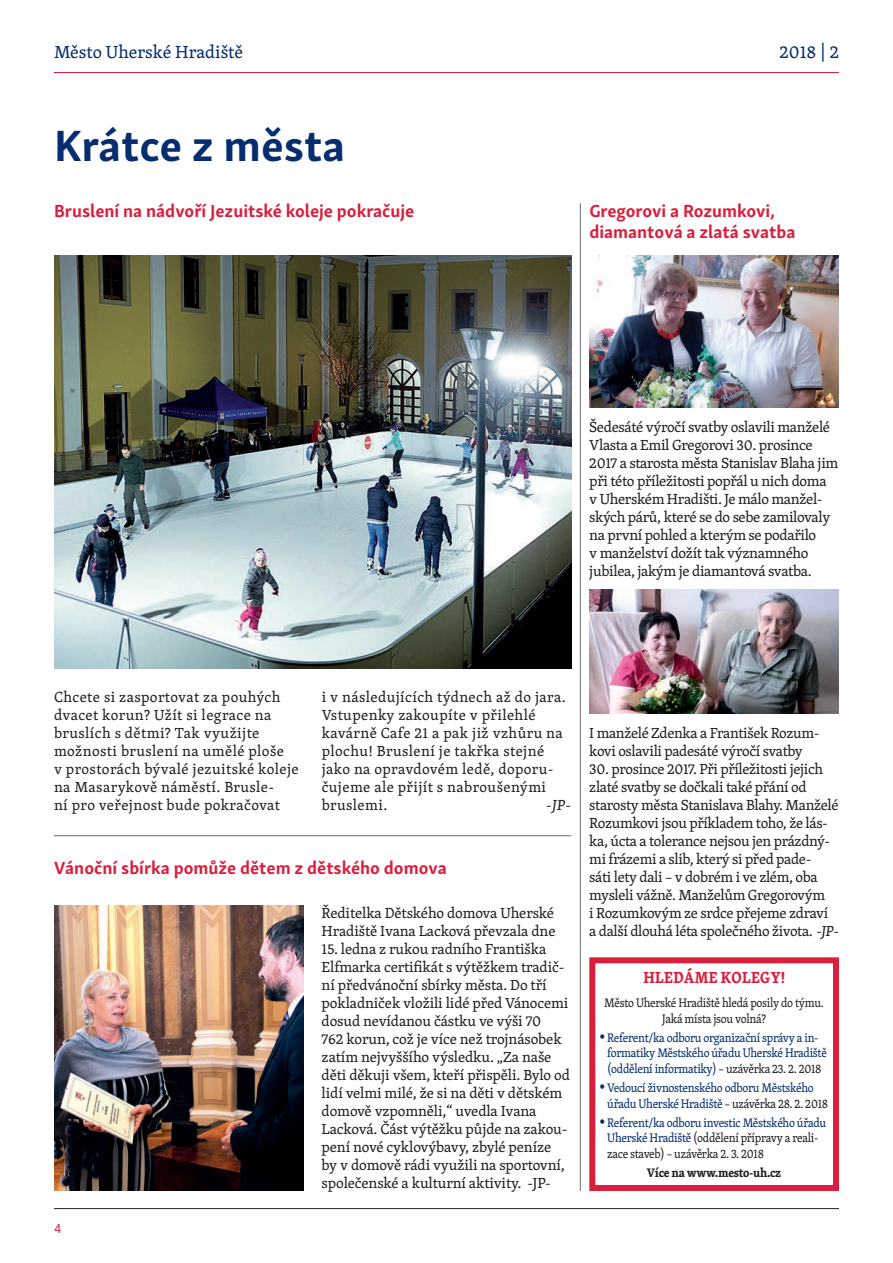
<style>
.page{position:relative;width:893px;height:1263px;background:#fff}
.page>*{position:absolute;margin:0;border:0;box-sizing:border-box;transform-origin:0 0}
.Nadpis{font:700 45px "Skolar Sans Latn";color:#052d6f}
.Podnadpis_červený{font:700 18px "Skolar Sans Latn";color:#da1f3d}
.Název_strany{font:18px "Skolar Latin";color:#052d6f}
.Zakladni_text{font:700 16.5px "Skolar Latin";letter-spacing:.035em;color:#da1f3d;scale:.89 1}
.Zakladni_text-2{font:15px/18px "Skolar Latin";letter-spacing:-.01em;color:#231f20}
.Zakladni_text-3{font:15px/18px "Skolar Latin";letter-spacing:.025em;color:#231f20}
.Zakladni_text-4{font:italic 15px "Skolar Latin";color:#231f20}
.t1{font:13.5px "Skolar Sans Latn";color:#da1f3d}
.Zakladni_text-5{font:12.75px/15.3px "Skolar Latin";letter-spacing:-.025em;color:#052d6f;scale:.91 1}
.Zakladni_text-6{font:12.75px/15.3px "Skolar Latin";letter-spacing:-.025em;color:#231f20;text-align:center;scale:.91 1}
.Zakladni_text-7{font:700 12.75px "Skolar Latin";letter-spacing:-.025em;color:#231f20;scale:.91 1}
.s1{font-style:italic}
.s2{font-family:"Frutiger CE";font-weight:700}
.s3{color:#231f20}
</style>
<div class="page">
<hr style="left:54px;top:72px;width:785px;height:1px;background:#da1f3d">
<hr style="left:54px;top:1208px;width:785px;height:1px;background:#231f20">
<div style="left:589px;top:957px;width:250px;height:234px;border:6px solid #da1f3d"></div>
<img style="left:589px;top:255px;width:250px;height:152px">
<img style="left:589px;top:589px;width:250px;height:125px">
<img style="left:54px;top:255px;width:517px;height:414px">
<img style="left:54px;top:905px;width:250px;height:286px">
<hr style="left:580px;top:203px;width:1px;height:988px;background:#6c6d70">
<hr style="left:54px;top:835px;width:517px;height:1px;background:#6c6d70">
<p class="Název_strany" style="left:54px;top:38px;width:191px">Město Uherské Hradiště</p>
<p class="Název_strany" style="left:779px;top:38px;width:61px">2018 | 2</p>
<p class="Nadpis" style="left:54px;top:109px;width:293px">Krátce z města</p>
<p class="Podnadpis_červený" style="left:54px;top:196px;width:362px">Bruslení na nádvoří Jezuitské koleje pokračuje</p>
<p class="Podnadpis_červený" style="left:589px;top:196px;width:187px">Gregorovi a Rozumkovi,</p>
<p class="Podnadpis_červený" style="left:589px;top:217px;width:208px">diamantová a zlatá svatba</p>
<p class="Zakladni_text-2" style="left:589px;top:418px;width:251px">Šedesáté výročí svatby oslavili manželé Vlasta a Emil Gregorovi 30. prosince 2017 a starosta města Stanislav Blaha jim při této příležitosti popřál u nich doma v Uherském Hradišti. Je málo manžel&shy;ských párů, které se do sebe zamilovaly na první pohled a kterým se podařilo<br>v manželství dožít tak významného jubilea, jakým je diamantová svatba.</p>
<p class="Zakladni_text-3" style="left:54px;top:688px;width:246px">Chcete si zasportovat za pouhých dvacet korun? Užít si legrace na bruslích s dětmi? Tak využijte možnosti bruslení na umělé ploše<br>v prostorách bývalé jezuitské koleje na Masarykově náměstí. Brusle-<br>ní pro veřejnost bude pokračovat</p>
<p class="Zakladni_text-3" style="left:322px;top:688px;width:246px">i v následujících týdnech až do jara.<br>Vstupenky zakoupíte v přilehlé kavárně Cafe 21 a pak již vzhůru na plochu! Bruslení je takřka stejné jako na opravdovém ledě, doporu&shy;čujeme ale přijít s nabroušenými bruslemi.</p>
<p class="Zakladni_text-4" style="left:546px;top:794px;width:27px">-JP-</p>
<p class="Podnadpis_červený" style="left:54px;top:853px;width:394px">Vánoční sbírka pomůže dětem z dětského domova</p>
<p class="t1" style="left:54px;top:1218px;width:9px">4</p>
<p class="Zakladni_text-2" style="left:322px;top:904px;width:235px">Ředitelka Dětského domova Uherské<br>Hradiště Ivana Lacková převzala dne</p>
<p class="Zakladni_text-2" style="left:322px;top:940px;width:250px">15. ledna z rukou radního Františka Elfmarka certifikát s výtěžkem tradič&shy;ní předvánoční sbírky města. Do tří pokladniček vložili lidé před Vánocemi dosud nevídanou částku ve výši 70<br>762 korun, což je více než trojnásobek zatím nejvyššího výsledku. „Za naše děti děkuji všem, kteří přispěli. Bylo od lidí velmi milé, že si na děti v dětském domově vzpomněli,“ uvedla Ivana Lacková. Část výtěžku půjde na zakou&shy;pení nové cyklovýbavy, zbylé peníze by v domově rádi využili na sportovní, společenské a kulturní aktivity. -JP-</p>
<p class="Zakladni_text-2" style="left:589px;top:724px;width:232px">I manželé Zdenka a František Rozum&shy;kovi oslavili padesáté výročí svatby</p>
<p class="Zakladni_text-2" style="left:589px;top:760px;width:251px">30. prosince 2017. Při příležitosti jejich zlaté svatby se dočkali také přání od starosty města Stanislava Blahy. Manželé Rozumkovi jsou příkladem toho, že lás&shy;ka, úcta a tolerance nejsou jen prázdný&shy;mi frázemi a slib, který si před pade-<br>sáti lety dali – v dobrém i ve zlém, oba mysleli vážně. Manželům Gregorovým<br>i Rozumkovým ze srdce přejeme zdraví a další dlouhá léta společného života. <span class="s1">-JP-</span></p>
<p class="Zakladni_text" style="left:643px;top:964px;width:161px">HLEDÁME KOLEGY!</p>
<p class="Zakladni_text-6" style="left:604px;top:995px;width:243px">Město Uherské Hradiště hledá posily do týmu.<br>Jaká místa jsou volná?</p>
<p class="Zakladni_text-5" style="left:607px;top:1030px;width:243px;text-indent:-8px"><span class="s2">•</span> Referent/ka odboru organizační správy a in&shy;formatiky Městského úřadu Uherské Hradiště (oddělení informatiky) <span class="s3">– uzávěrka 23. 2. 2018</span></p>
<p class="Zakladni_text-5" style="left:607px;top:1080px;width:244px;text-indent:-8px"><span class="s2">•</span> Vedoucí živnostenského odboru Městského úřadu Uherské Hradiště <span class="s3">– uzávěrka 28. 2. 2018</span></p>
<p class="Zakladni_text-5" style="left:607px;top:1115px;width:242px;text-indent:-8px"><span class="s2">•</span> Referent/ka odboru investic Městského úřadu<br>Uherské Hradiště <span class="s3">(oddělení přípravy a reali&shy;zace staveb) – uzávěrka 2. 3. 2018</span></p>
<p class="Zakladni_text-7" style="left:647px;top:1163px;width:149px">Více na www.mesto-uh.cz</p>
</div>
